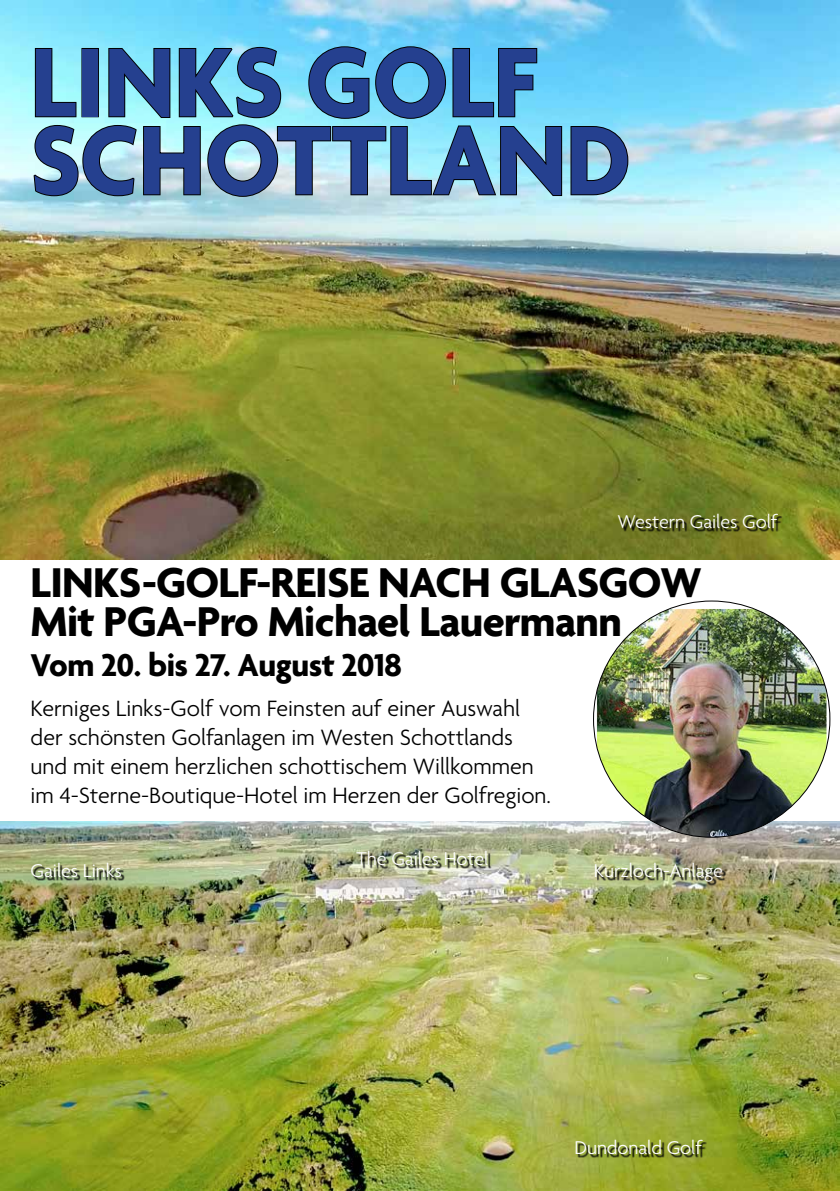
<style>
.page{position:relative;width:840px;height:1191px;background:#fff}
.page>*{position:absolute;margin:0;border:0;box-sizing:border-box;transform-origin:0 0}
.t1{font:700 105.6px/78px "Agenda";color:#25408f;scale:.95 1}
.t2{font:700 45px/39.4px "Agenda";letter-spacing:-.015em;color:#000}
.t3{font:700 34px "Agenda";letter-spacing:-.015em;color:#000}
.t4{font:300 24px/28.8px "Agenda";color:#000}
.t5{font:300 20px "Agenda";color:#fff}
</style>
<div class="page">
<img style="left:0;top:1px;width:839px;height:558px">
<svg style="left:32px;top:45px;width:530px;height:153px"></svg>
<svg style="left:569px;top:125px;width:60px;height:71px"></svg>
<img style="left:0;top:821px;width:839px;height:370px">
<svg style="left:577px;top:1142px;width:129px;height:16px"></svg>
<svg style="left:358px;top:853px;width:133px;height:16px"></svg>
<svg style="left:33px;top:865px;width:92px;height:15px"></svg>
<svg style="left:619px;top:516px;width:163px;height:16px"></svg>
<svg style="left:597px;top:865px;width:128px;height:20px"></svg>
<img style="left:596px;top:609px;width:230px;height:228px">
<h1 class="t1" style="left:31px;top:50px;width:632px">LINKS GOLF<br>SCHOTTLAND</h1>
<p class="t5" style="left:617px;top:511px;width:161px">Western Gailes Golf</p>
<h2 class="t2" style="left:31px;top:565px;width:672px">LINKS-GOLF-REISE NACH GLASGOW<br>Mit PGA-Pro Michael Lauermann</h2>
<h3 class="t3" style="left:31px;top:646px;width:373px">Vom 20. bis 27. August 2018</h3>
<p class="t4" style="left:31px;top:696px;width:521px">Kerniges Links-Golf vom Feinsten auf einer Auswahl der schönsten Golfanlagen im Westen Schottlands und mit einem herzlichen schottischem Willkommen im 4-Sterne-Boutique-Hotel im Herzen der Golfregion.</p>
<p class="t5" style="left:31px;top:859px;width:93px">Gailes Links</p>
<p class="t5" style="left:356px;top:848px;width:133px">The Gailes Hotel</p>
<p class="t5" style="left:593px;top:859px;width:131px">Kurzloch-Anlage</p>
<p class="t5" style="left:574px;top:1137px;width:129px">Dundonald Golf</p>
</div>
